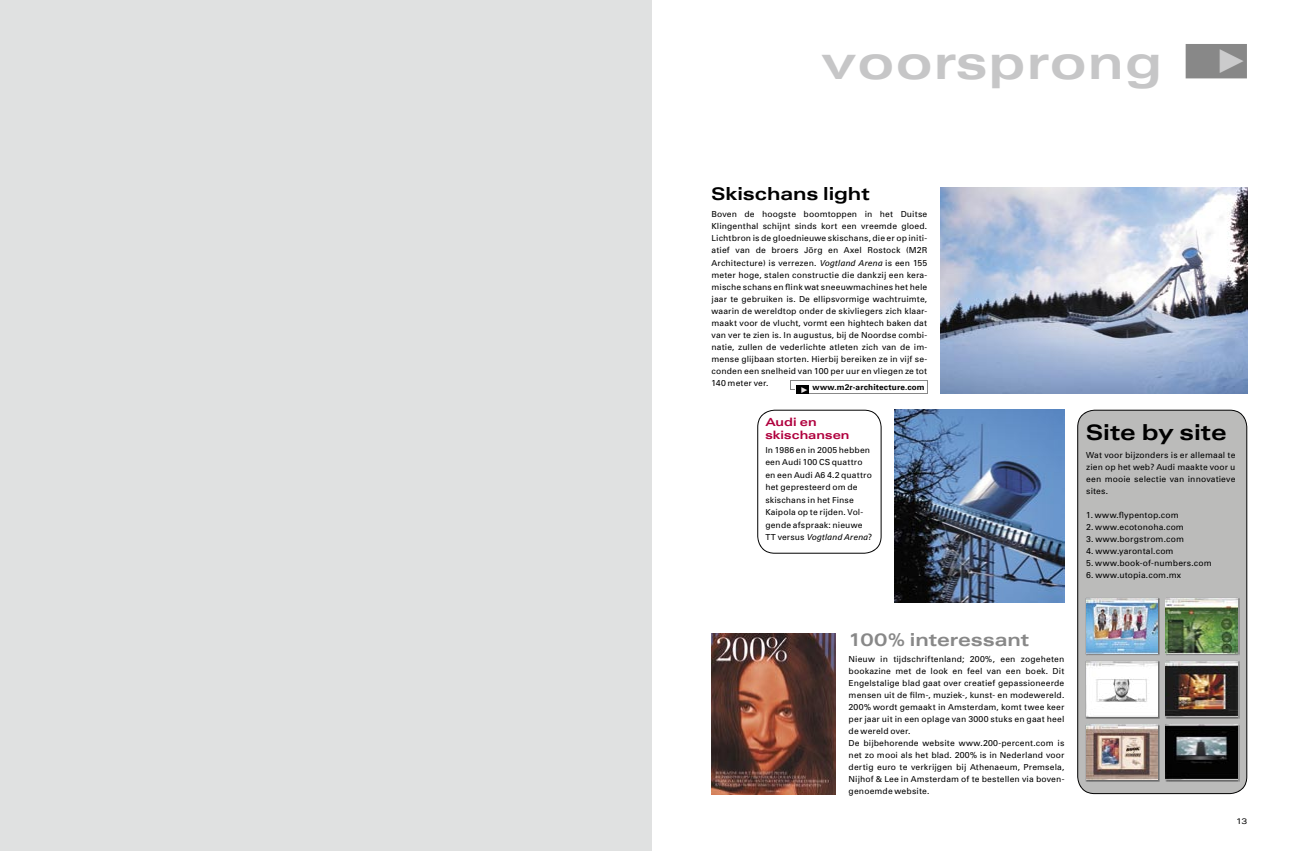
<style>
.page{position:relative;width:1304px;height:851px;background:#fff}
.page>*{position:absolute;margin:0;border:0;box-sizing:border-box;transform-origin:0 0}
.t1{font:700 48.2px "Audi Sans Ext";letter-spacing:.025em;color:#c6c6c7}
.t2{font:700 22px "Audi Sans Ext";color:#000}
.t3{font:700 18px "Audi Sans Ext";color:#888}
.t4{font:700 18px "Audi Sans Ext";letter-spacing:-.005em;color:#000}
.t5{font:700 11.6px/12.5px "Audi Sans Ext";color:#b0003e}
.t6{font:8.5px/12px "Audi Sans";letter-spacing:.01em;color:#000;text-align:justify}
.t7{font:700 8.2px "Audi Sans";letter-spacing:.015em;color:#000}
.t8{font:8px "Audi Sans Ext";color:#000}
.s1{font-size:33.9px;color:#cbcbcc}
.s2{font-style:italic}
.s3{font-family:"Audi Sans Ext";font-size:8.3px;color:#eae6e6}
</style>
<div class="page">
<div style="left:0;top:0;width:652px;height:850px;background:#e0e1e1"></div>
<div style="left:1186px;top:44px;width:61px;height:34px;background:#888"></div>
<svg style="left:790px;top:381px;width:5px;height:9px"></svg>
<hr style="left:790px;top:380px;width:137px;height:1px;background:#888">
<hr style="left:809px;top:393px;width:118px;height:1px;background:#888">
<svg style="left:927px;top:380px;width:1px;height:13px"></svg>
<div style="left:796px;top:385px;width:12px;height:8px;background:#000"></div>
<svg style="left:757px;top:409px;width:125px;height:144px"></svg>
<img style="left:711px;top:633px;width:125px;height:161px">
<img style="left:940px;top:187px;width:307px;height:206px">
<div style="left:1077px;top:409px;width:170px;height:385px;background:#bbbbba"></div>
<img style="left:894px;top:409px;width:170px;height:193px">
<img style="left:1085px;top:597px;width:75px;height:58px">
<img style="left:1086px;top:598px;width:72px;height:55px">
<img style="left:1165px;top:597px;width:74px;height:58px">
<img style="left:1166px;top:598px;width:71px;height:55px">
<img style="left:1085px;top:660px;width:75px;height:58px">
<img style="left:1086px;top:661px;width:72px;height:55px">
<img style="left:1165px;top:660px;width:74px;height:58px">
<img style="left:1166px;top:661px;width:71px;height:55px">
<img style="left:1085px;top:723px;width:75px;height:58px">
<img style="left:1086px;top:724px;width:72px;height:55px">
<img style="left:1165px;top:723px;width:74px;height:58px">
<img style="left:1166px;top:724px;width:71px;height:55px">
<h1 class="t1" style="left:822px;top:32px;width:424px">voorsprong <span class="s1">•</span></h1>
<h3 class="t4" style="left:711px;top:182px;width:160px">Skischans light</h3>
<p class="t6" style="left:711px;top:208px;width:217px">Boven de hoogste boomtoppen in het Duitse Klingenthal schijnt sinds kort een vreemde gloed.<br>Lichtbron is de gloednieuwe skischans, die er op initi&shy;atief van de broers Jörg en Axel Rostock (M2R Architecture) is verrezen. <span class="s2">Vogtland Arena</span> is een 155 meter hoge, stalen constructie die dankzij een kera&shy;mische schans en flink wat sneeuwmachines het hele jaar te gebruiken is. De ellipsvormige wachtruimte, waarin de wereldtop onder de skivliegers zich klaar&shy;maakt voor de vlucht, vormt een hightech baken dat van ver te zien is. In augustus, bij de Noordse combi&shy;natie, zullen de vederlichte atleten zich van de im&shy;mense glijbaan storten. Hierbij bereiken ze in vijf se&shy;conden een snelheid van 100 per uur en vliegen ze tot 140 meter ver.</p>
<h3 class="t5" style="left:765px;top:416px;width:86px">Audi en skischansen</h3>
<p class="t6" style="left:765px;top:443px;width:108px;line-height:12.5px;text-align:left">In 1986 en in 2005 hebben een Audi 100 CS quattro en een Audi A6 4.2 quattro het gepresteerd om de skischans in het Finse<br>Kaipola op te rijden. Vol&shy;gende afspraak: nieuwe<br>TT versus <span class="s2">Vogtland Arena</span>?</p>
<p class="t7" style="left:801px;top:382px;width:125px"><span class="s3">•</span> www.m2r-architecture.com</p>
<h3 class="t3" style="left:849px;top:628px;width:182px">100% interessant</h3>
<p class="t6" style="left:849px;top:652px;width:217px;text-align:left">Nieuw in tijdschriftenland; 200%, een zogeheten bookazine met de look en feel van een boek. Dit Engelstalige blad gaat over creatief gepassioneerde mensen uit de film-, muziek-, kunst- en modewereld.<br>200% wordt gemaakt in Amsterdam, komt twee keer per jaar uit in een oplage van 3000 stuks en gaat heel de wereld over.<br>De bijbehorende website www.200-percent.com is net zo mooi als het blad. 200% is in Nederland voor dertig euro te verkrijgen bij Athenaeum, Premsela, Nijhof &amp; Lee in Amsterdam of te bestellen via boven&shy;genoemde website.</p>
<h2 class="t2" style="left:1086px;top:419px;width:142px">Site by site</h2>
<p class="t6" style="left:1086px;top:448px;width:151px">Wat voor bijzonders is er allemaal te zien op het web? Audi maakte voor u een mooie selectie van innovatieve sites.</p>
<p class="t6" style="left:1086px;top:508px;width:94px">1. www.flypentop.com</p>
<p class="t6" style="left:1086px;top:520px;width:99px">2. www.ecotonoha.com</p>
<p class="t6" style="left:1086px;top:532px;width:99px">3. www.borgstrom.com</p>
<p class="t6" style="left:1086px;top:544px;width:89px">4. www.yarontal.com</p>
<p class="t6" style="left:1086px;top:556px;width:127px">5. www.book-of-numbers.com</p>
<p class="t6" style="left:1086px;top:568px;width:96px">6. www.utopia.com.mx</p>
<p class="t8" style="left:1236px;top:816px;width:13px">13</p>
</div>
